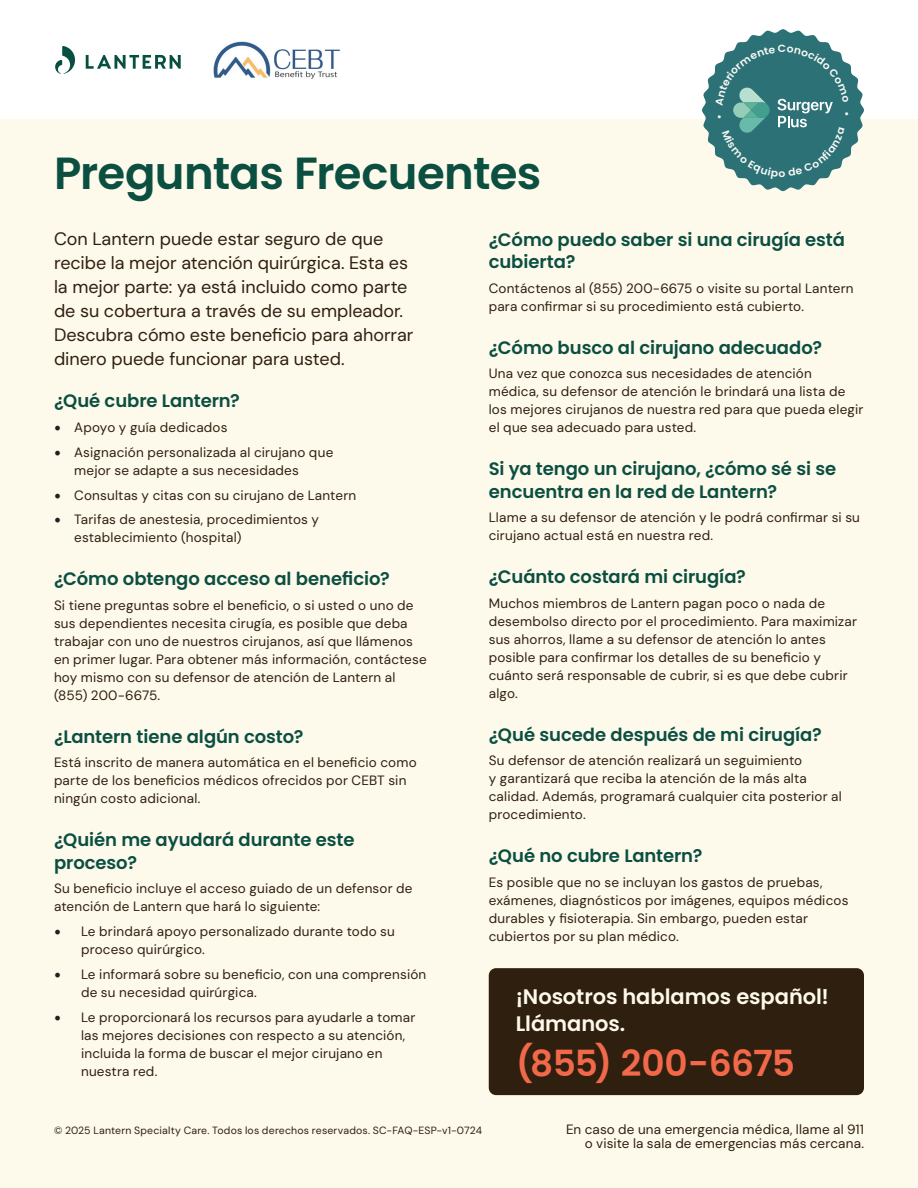
<style>
.page{position:relative;width:918px;height:1188px;background:#fff}
.page>*{position:absolute;margin:0;border:0;box-sizing:border-box;transform-origin:0 0}
.t1{font:600 45px "Poppins";letter-spacing:-.015em;color:#0b4f41}
.t2{font:600 36px "Poppins";letter-spacing:-.02em;color:#f2684a}
.t3{font:600 21px/27px "Poppins";letter-spacing:-.005em;color:#fdf9eb}
.t4{font:600 18px/22.5px "Poppins";letter-spacing:-.005em;color:#0b4f41}
.t5{font:18px/24px "DM Sans 18 pt";letter-spacing:-.005em;color:#2f1f0e}
.t6{font:13.5px/18px "DM Sans 18 pt";letter-spacing:.015em;color:#2f1f0e}
.t7{font:10.5px "DM Sans 18 pt";letter-spacing:.015em;color:#2f1f0e}
.s1{font-family:"Minion Pro";font-size:18px;color:#231f20}
</style>
<div class="page">
<div style="left:0;top:120px;width:918px;height:1068px;background:#fdf9eb"></div>
<svg style="left:86px;top:55px;width:95px;height:14px"></svg>
<svg style="left:55px;top:46px;width:20px;height:28px"></svg>
<img style="left:213px;top:41px;width:127px;height:38px">
<div style="left:489px;top:968px;width:375px;height:127px;background:#2f1f0e;border-radius:7px"></div>
<svg style="left:702px;top:29px;width:162px;height:162px"></svg>
<p class="t1" style="left:54px;top:147px;width:489px">Preguntas Frecuentes</p>
<p class="t5" style="left:54px;top:226px;width:361px">Con Lantern puede estar seguro de que recibe la mejor atención quirúrgica. Esta es la mejor parte: ya está incluido como parte de su cobertura a través de su empleador.<br>Descubra cómo este beneficio para ahorrar dinero puede funcionar para usted.</p>
<p class="t4" style="left:54px;top:390px;width:188px">¿Qué cubre Lantern?</p>
<p class="t6" style="left:54px;top:418px;width:175px"><span class="s1">•</span> Apoyo y guía dedicados</p>
<p class="t6" style="left:74px;top:443px;width:261px;text-indent:-20px"><span class="s1">•</span> Asignación personalizada al cirujano que mejor se adapte a sus necesidades</p>
<p class="t6" style="left:54px;top:486px;width:304px"><span class="s1">•</span> Consultas y citas con su cirujano de Lantern</p>
<p class="t6" style="left:74px;top:511px;width:246px;text-indent:-20px"><span class="s1">•</span> Tarifas de anestesia, procedimientos y establecimiento (hospital)</p>
<p class="t4" style="left:54px;top:568px;width:337px">¿Cómo obtengo acceso al beneficio?</p>
<p class="t6" style="left:54px;top:596px;width:374px">Si tiene preguntas sobre el beneficio, o si usted o uno de sus dependientes necesita cirugía, es posible que deba trabajar con uno de nuestros cirujanos, así que llámenos en primer lugar. Para obtener más información, contáctese hoy mismo con su defensor de atención de Lantern al (855) 200-6675.</p>
<p class="t4" style="left:54px;top:725px;width:251px">¿Lantern tiene algún costo?</p>
<p class="t6" style="left:54px;top:754px;width:364px">Está inscrito de manera automática en el beneficio como parte de los beneficios médicos ofrecidos por CEBT sin ningún costo adicional.</p>
<p class="t4" style="left:54px;top:829px;width:302px">¿Quién me ayudará durante este proceso?</p>
<p class="t6" style="left:54px;top:880px;width:360px">Su beneficio incluye el acceso guiado de un defensor de atención de Lantern que hará lo siguiente:</p>
<p class="t6" style="left:81px;top:922px;width:315px;text-indent:-27px"><span class="s1">•</span> Le brindará apoyo personalizado durante todo su proceso quirúrgico.</p>
<p class="t6" style="left:81px;top:965px;width:347px;text-indent:-27px"><span class="s1">•</span> Le informará sobre su beneficio, con una comprensión de su necesidad quirúrgica.</p>
<p class="t6" style="left:81px;top:1008px;width:336px;text-indent:-27px"><span class="s1">•</span> Le proporcionará los recursos para ayudarle a tomar las mejores decisiones con respecto a su atención, incluida la forma de buscar el mejor cirujano en nuestra red.</p>
<p class="t4" style="left:489px;top:228px;width:358px">¿Cómo puedo saber si una cirugía está cubierta?</p>
<p class="t6" style="left:489px;top:279px;width:366px">Contáctenos al (855) 200-6675 o visite su portal Lantern para confirmar si su procedimiento está cubierto.</p>
<p class="t4" style="left:489px;top:336px;width:335px">¿Cómo busco al cirujano adecuado?</p>
<p class="t6" style="left:489px;top:365px;width:376px">Una vez que conozca sus necesidades de atención médica, su defensor de atención le brindará una lista de los mejores cirujanos de nuestra red para que pueda elegir el que sea adecuado para usted.</p>
<p class="t4" style="left:489px;top:458px;width:349px">Si ya tengo un cirujano, ¿cómo sé si se encuentra en la red de Lantern?</p>
<p class="t6" style="left:489px;top:509px;width:373px">Llame a su defensor de atención y le podrá confirmar si su cirujano actual está en nuestra red.</p>
<p class="t4" style="left:489px;top:566px;width:259px">¿Cuánto costará mi cirugía?</p>
<p class="t6" style="left:489px;top:594px;width:370px">Muchos miembros de Lantern pagan poco o nada de desembolso directo por el procedimiento. Para maximizar sus ahorros, llame a su defensor de atención lo antes posible para confirmar los detalles de su beneficio y cuánto será responsable de cubrir, si es que debe cubrir algo.</p>
<p class="t4" style="left:489px;top:723px;width:335px">¿Qué sucede después de mi cirugía?</p>
<p class="t6" style="left:489px;top:752px;width:355px">Su defensor de atención realizará un seguimiento<br>y garantizará que reciba la atención de la más alta calidad. Además, programará cualquier cita posterior al procedimiento.</p>
<p class="t4" style="left:489px;top:845px;width:215px">¿Qué no cubre Lantern?</p>
<p class="t6" style="left:489px;top:873px;width:361px">Es posible que no se incluyan los gastos de pruebas, exámenes, diagnósticos por imágenes, equipos médicos durables y fisioterapia. Sin embargo, pueden estar cubiertos por su plan médico.</p>
<p class="t3" style="left:516px;top:983px;width:315px">¡Nosotros hablamos español!<br>Llámanos.</p>
<p class="t2" style="left:516px;top:1042px;width:281px">(855) 200-6675</p>
<p class="t7" style="left:54px;top:1124px;width:430px">© 2025 Lantern Specialty Care. Todos los derechos reservados. SC-FAQ-ESP-v1-0724</p>
<p class="t6" style="left:566px;top:1122px;width:299px;line-height:13.5px;text-align:right">En caso de una emergencia médica, llame al 911 o visite la sala de emergencias más cercana.</p>
</div>
